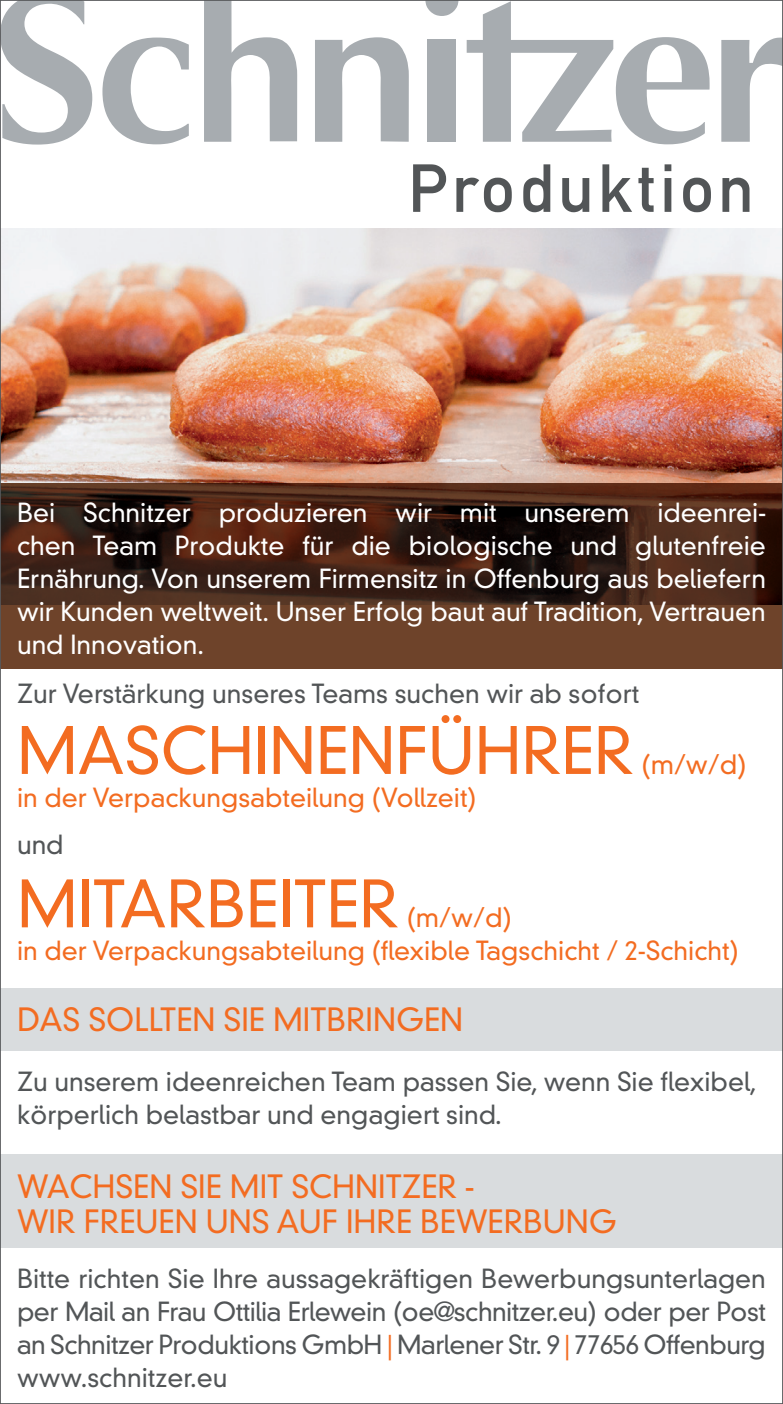
<style>
.page{position:relative;width:783px;height:1404px;background:#fff}
.page>*{position:absolute;margin:0;border:0;box-sizing:border-box;transform-origin:0 0}
.t1{font:300 63px "DIN Neuzeit Grotesk Std";color:#f36c21}
.t2{font:300 30.9px "DIN Neuzeit Grotesk Std";color:#f36c21}
.t3{font:300 25.8px "DIN Neuzeit Grotesk Std";color:#f36c21}
.t4{font:300 25.5px/33px "DIN Neuzeit Grotesk Std";color:#525557}
.t5{font:300 25.5px/33px "DIN Neuzeit Grotesk Std";color:#fff;text-align:justify}
.t6{font:300 25.5px "DIN Neuzeit Grotesk Std";color:#f36c21}
.s1{color:#f36c21}
</style>
<div class="page">
<img style="left:2px;top:228px;width:778px;height:255px">
<svg style="left:2px;top:483px;width:778px;height:186px;background:#4d2b1b"></svg>
<div style="left:0;top:987px;width:782px;height:63px;background:#d9dcde"></div>
<div style="left:0;top:1154px;width:782px;height:94px;background:#d9dcde"></div>
<svg style="left:315px;top:37px;width:93px;height:105px"></svg>
<svg style="left:721px;top:38px;width:59px;height:104px"></svg>
<svg style="left:204px;top:2px;width:93px;height:140px"></svg>
<svg style="left:425px;top:2px;width:33px;height:14px"></svg>
<div style="left:427px;top:40px;width:28px;height:102px;background:#a7acb0"></div>
<svg style="left:466px;top:2px;width:243px;height:142px"></svg>
<svg style="left:102px;top:38px;width:87px;height:106px"></svg>
<svg style="left:2px;top:2px;width:90px;height:142px"></svg>
<svg style="left:413px;top:164px;width:336px;height:48px"></svg>
<p class="t5" style="left:17px;top:496px;width:750px">Bei Schnitzer produzieren wir mit unserem ideenrei&shy;chen Team Produkte für die biologische und glutenfreie Ernährung. Von unserem Firmensitz in Offenburg aus beliefern wir Kunden weltweit. Unser Erfolg baut auf Tradition, Vertrauen und Innovation.</p>
<p class="t4" style="left:17px;top:677px;width:623px">Zur Verstärkung unseres Teams suchen wir ab sofort</p>
<p class="t1" style="left:17px;top:713px;width:618px">MASCHINENFÜHRER</p>
<p class="t6" style="left:17px;top:782px;width:461px">in der Verpackungsabteilung (Vollzeit)</p>
<p class="t4" style="left:17px;top:828px;width:48px">und</p>
<p class="t3" style="left:641px;top:749px;width:106px">(m/w/d)</p>
<p class="t1" style="left:17px;top:866px;width:383px">MITARBEITER</p>
<p class="t3" style="left:406px;top:902px;width:106px">(m/w/d)</p>
<p class="t6" style="left:17px;top:935px;width:723px">in der Verpackungsabteilung (flexible Tagschicht / 2-Schicht)</p>
<p class="t2" style="left:17px;top:1001px;width:447px">DAS SOLLTEN SIE MITBRINGEN</p>
<p class="t4" style="left:17px;top:1065px;width:741px">Zu unserem ideenreichen Team passen Sie, wenn Sie flexibel, körperlich belastbar und engagiert sind.</p>
<p class="t2" style="left:17px;top:1167px;width:458px">WACHSEN SIE MIT SCHNITZER -</p>
<p class="t2" style="left:17px;top:1203px;width:601px">WIR FREUEN UNS AUF IHRE BEWERBUNG</p>
<p class="t4" style="left:17px;top:1262px;width:750px;text-align:justify">Bitte richten Sie Ihre aussagekräftigen Bewerbungsunterlagen per Mail an Frau Ottilia Erlewein (oe@schnitzer.eu) oder per Post an Schnitzer Produktions GmbH <span class="s1">|</span> Marlener Str. 9 <span class="s1">|</span> 77656 Offenburg www.schnitzer.eu</p>
</div>
